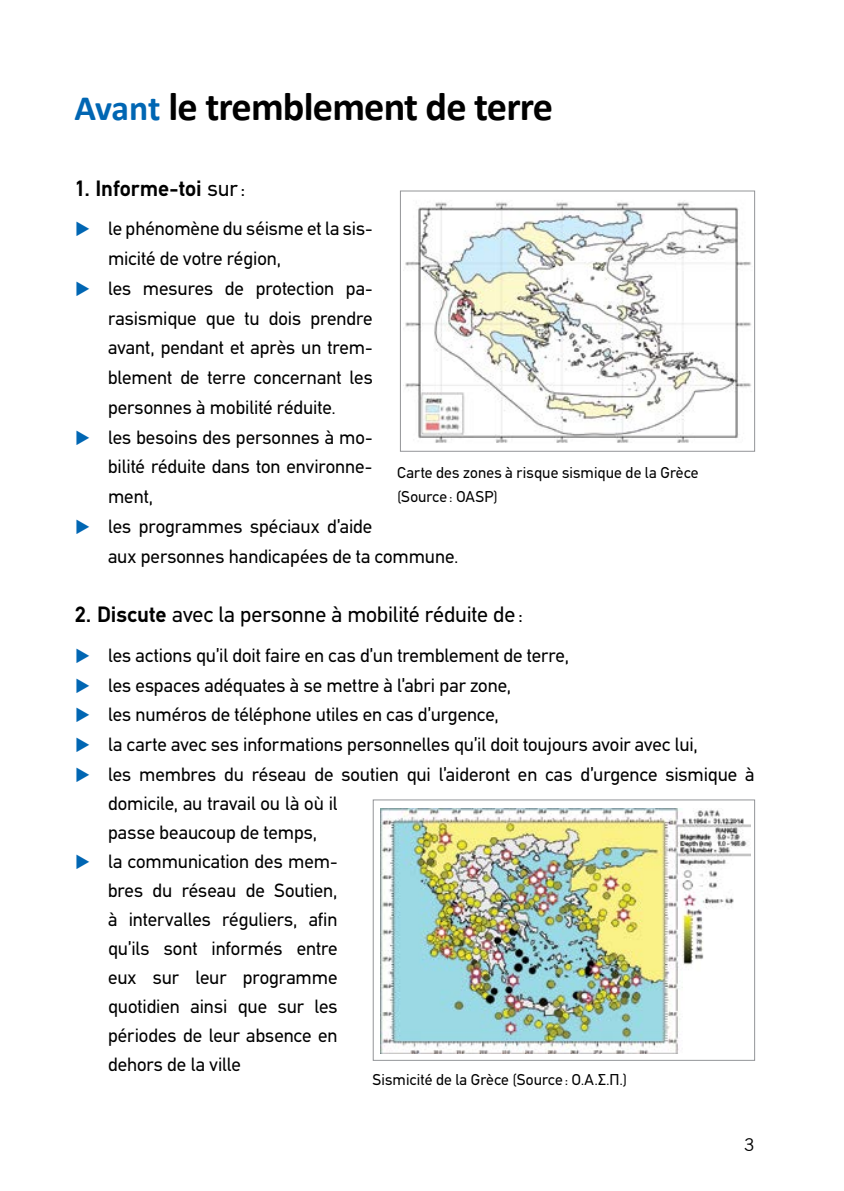
<style>
.page{position:relative;width:844px;height:1191px;background:#fff}
.page>*{position:absolute;margin:0;border:0;box-sizing:border-box;transform-origin:0 0}
.t1{font:700 40.25px "Calibri";letter-spacing:-.02em;color:#000}
.t2{font:22.4px "PF Din Text";letter-spacing:-.005em;color:#000}
.t3{font:700 22.4px "PF Din Text";color:#000}
.t4{font:19.25px/28.9px "PF Din Text";color:#000}
.t5{font:17.5px "News Gothic BT";color:#000}
.t6{font:15.75px/23.6px "PF Din Text";letter-spacing:.01em;color:#000}
.s1{font-size:35.7px;color:#0066b3}
.s2{font-weight:400}
.s3{color:#0066b3}
.s4{font-weight:700}
</style>
<div class="page">
<img style="left:403px;top:200px;width:349px;height:243px">
<div style="left:400px;top:190px;width:354px;height:262px;border:1px solid #939598"></div>
<img style="left:380px;top:808px;width:370px;height:245px">
<div style="left:372px;top:799px;width:382px;height:261px;border:1px solid #939598"></div>
<h1 class="t1" style="left:74px;top:78px;width:480px"><span class="s1">Avant</span> le tremblement de terre</h1>
<p class="t3" style="left:75px;top:175px;width:172px">1. Informe-toi <span class="s2">sur :</span></p>
<p class="t4" style="left:108px;top:214px;width:266px;line-height:29.8px;text-indent:-33px"><span class="s3">◆</span> le phénomène du séisme et la sis&shy;micité de votre région,</p>
<p class="t4" style="left:108px;top:273px;width:266px;line-height:29.8px;text-align:justify;text-indent:-33px"><span class="s3">◆</span> les mesures de protection pa&shy;rasismique que tu dois prendre avant, pendant et après un trem&shy;blement de terre concernant les personnes à mobilité réduite.</p>
<p class="t4" style="left:108px;top:422px;width:266px;line-height:29.8px;text-align:justify;text-indent:-33px"><span class="s3">◆</span> les besoins des personnes à mo&shy;bilité réduite dans ton environne&shy;ment,</p>
<p class="t4" style="left:108px;top:511px;width:352px;line-height:29.8px;text-indent:-33px"><span class="s3">◆</span> les programmes spéciaux d’aide<br>aux personnes handicapées de ta commune.</p>
<p class="t6" style="left:397px;top:461px;width:303px">Carte des zones à risque sismique de la Grèce (Source : OASP)</p>
<p class="t2" style="left:75px;top:601px;width:449px"><span class="s4">2. Discute</span> avec la personne à mobilité réduite de :</p>
<p class="t4" style="left:75px;top:641px;width:495px"><span class="s3">◆</span> les actions qu’il doit faire en cas d’un tremblement de terre,</p>
<p class="t4" style="left:75px;top:670px;width:437px"><span class="s3">◆</span> les espaces adéquates à se mettre à l’abri par zone,</p>
<p class="t4" style="left:75px;top:700px;width:425px"><span class="s3">◆</span> les numéros de téléphone utiles en cas d’urgence,</p>
<p class="t4" style="left:75px;top:730px;width:624px"><span class="s3">◆</span> la carte avec ses informations personnelles qu’il doit toujours avoir avec lui,</p>
<p class="t4" style="left:108px;top:760px;width:648px;text-indent:-33px"><span class="s3">◆</span> les membres du réseau de soutien qui l’aideront en cas d’urgence sismique à domicile, au travail ou là où il<br>passe beaucoup de temps,</p>
<p class="t4" style="left:108px;top:847px;width:231px;text-align:justify;text-indent:-33px"><span class="s3">◆</span> la communication des mem&shy;bres du réseau de Soutien, à intervalles réguliers, afin qu’ils sont informés entre eux sur leur programme quotidien ainsi que sur les périodes de leur absence en dehors de la ville</p>
<p class="t6" style="left:372px;top:1068px;width:256px">Sismicité de la Grèce (Source : Ο.Α.Σ.Π.)</p>
<p class="t5" style="left:743px;top:1134px;width:12px">3</p>
</div>
